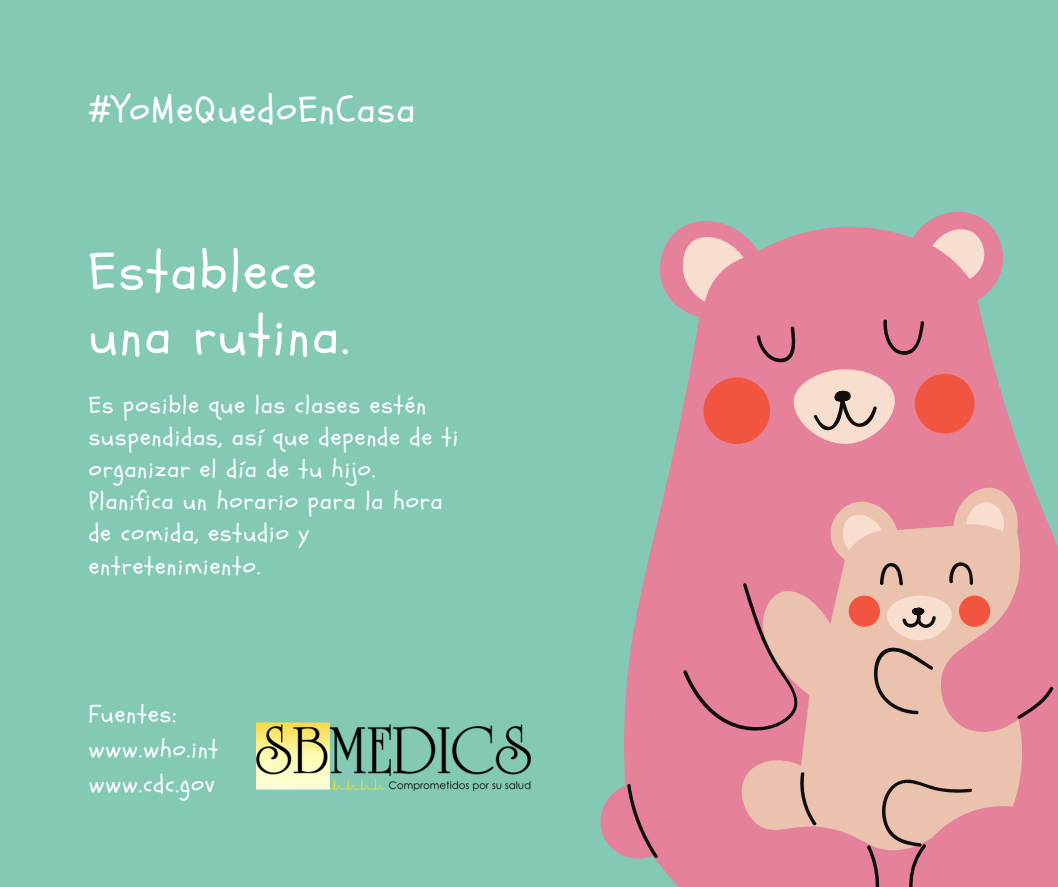
<style>
.page{position:relative;width:1058px;height:887px;background:#fff}
.page>*{position:absolute;margin:0;border:0;box-sizing:border-box;transform-origin:0 0}
.t1{font:54px "Schoolbell";letter-spacing:.05em;color:#fff}
.t2{font:37.5px "Schoolbell";letter-spacing:.05em;color:#fff}
.t3{font:24px/32.2px "Schoolbell";letter-spacing:.05em;color:#fff}
</style>
<div class="page">
<div style="left:0;top:0;width:1058px;height:886px;background:#83c9b6"></div>
<svg style="left:600px;top:212px;width:458px;height:674px"></svg>
<svg style="left:681px;top:225px;width:326px;height:94px;background:#dd93a3"></svg>
<svg style="left:627px;top:319px;width:427px;height:567px;background:#d9969d"></svg>
<img style="left:257px;top:722px;width:273px;height:69px">
<p class="t2" style="left:89px;top:85px;width:328px">#YoMeQuedoEnCasa</p>
<p class="t1" style="left:89px;top:235px;width:229px">Establece</p>
<p class="t1" style="left:89px;top:299px;width:262px">una rutina.</p>
<p class="t3" style="left:89px;top:389px;width:371px">Es posible que las clases estén suspendidas, así que depende de ti organizar el día de tu hijo.<br>Planifica un horario para la hora de comida, estudio y entretenimiento.</p>
<p class="t3" style="left:89px;top:698px;width:89px">Fuentes:</p>
<p class="t3" style="left:89px;top:733px;width:131px">www.who.int</p>
<p class="t3" style="left:89px;top:768px;width:127px">www.cdc.gov</p>
</div>
